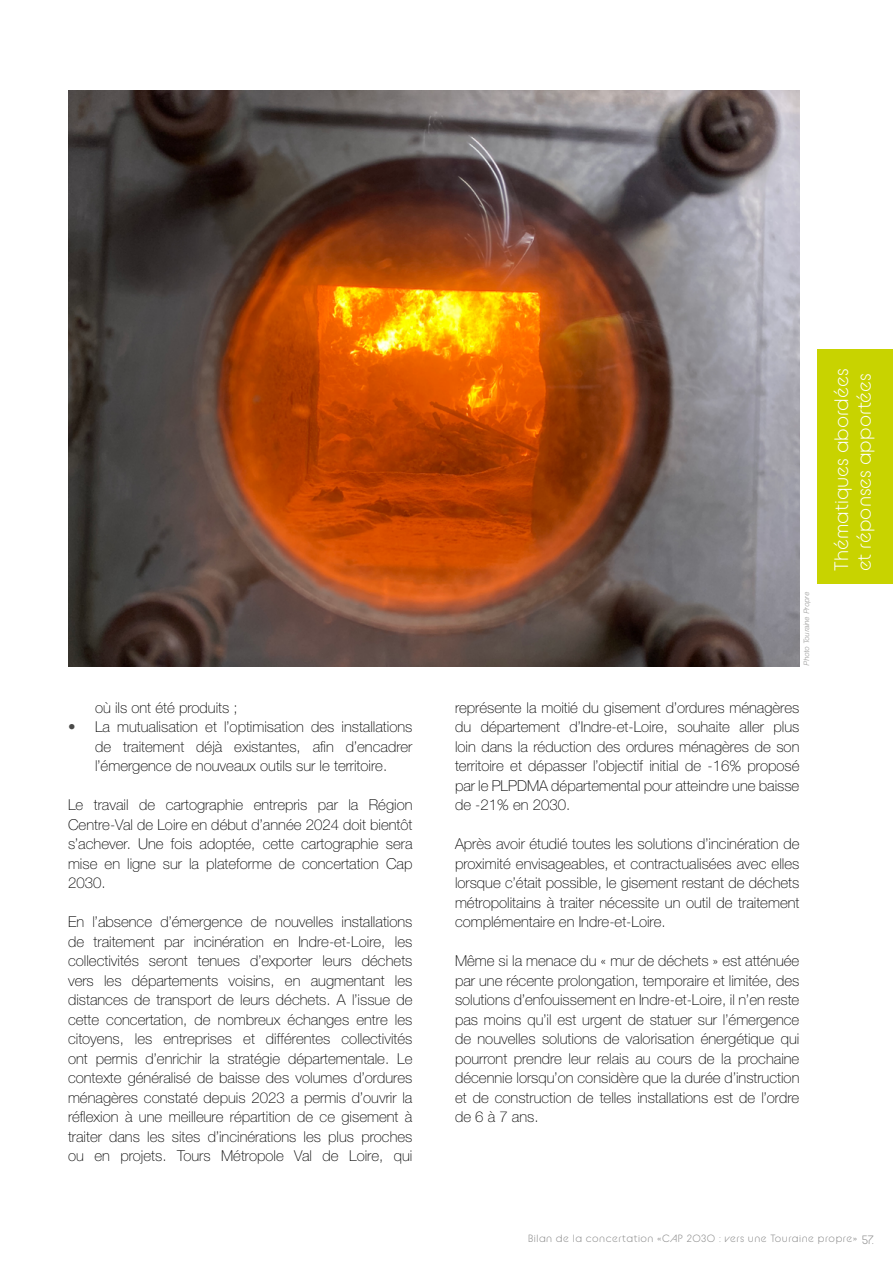
<style>
.page{position:relative;width:893px;height:1263px;background:#fff}
.page>*{position:absolute;margin:0;border:0;box-sizing:border-box;transform-origin:0 0}
.t1{font:19.5px/22.5px "BC Alphapipe L";color:#fff}
.t2{font:100 15px/19.5px "Helvetica Neue LT Std";color:#000;text-align:justify}
.t3{font:10.5px "BC Alphapipe L";letter-spacing:.05em;color:#878787}
.t4{font:italic 300 7.5px "Helvetica Neue LT Std";color:#9d9d9c}
.s1{color:#4a4a49}
.s2{font-family:"Helvetica Neue LT Std";font-weight:300}
.s3{font-size:12px}
</style>
<div class="page">
<div style="left:817px;top:349px;width:76px;height:235px;background:#c8d300"></div>
<img style="left:68px;top:90px;width:731px;height:576px">
<p class="t2" style="left:95px;top:698px;width:144px">où ils ont été produits ;</p>
<p class="t2" style="left:95px;top:717px;width:319px;text-indent:-27px"><span class="s1">•</span> La mutualisation et l’optimisation des installations de traitement déjà existantes, afin d’encadrer l’émergence de nouveaux outils sur le territoire.</p>
<p class="t2" style="left:68px;top:795px;width:346px">Le travail de cartographie entrepris par la Région Centre-Val de Loire en début d’année 2024 doit bientôt s’achever. Une fois adoptée, cette cartographie sera mise en ligne sur la plateforme de concertation Cap 2030.</p>
<p class="t2" style="left:68px;top:912px;width:346px">En l’absence d’émergence de nouvelles installations de traitement par incinération en Indre-et-Loire, les collectivités seront tenues d’exporter leurs déchets vers les départements voisins, en augmentant les distances de transport de leurs déchets. A l’issue de cette concertation, de nombreux échanges entre les citoyens, les entreprises et différentes collectivités ont permis d’enrichir la stratégie départementale. Le contexte généralisé de baisse des volumes d’ordures ménagères constaté depuis 2023 a permis d’ouvrir la réflexion à une meilleure répartition de ce gisement à traiter dans les sites d’incinérations les plus proches ou en projets. Tours Métropole Val de Loire, qui</p>
<p class="t4" style="left:802px;top:666px;width:77px;rotate:-90deg">Photo Touraine Propre</p>
<p class="t2" style="left:455px;top:698px;width:346px">représente la moitié du gisement d’ordures ménagères du département d’Indre-et-Loire, souhaite aller plus loin dans la réduction des ordures ménagères de son territoire et dépasser l’objectif initial de -16% proposé par le PLPDMA départemental pour atteindre une baisse de -21% en 2030.</p>
<p class="t2" style="left:455px;top:834px;width:346px">Après avoir étudié toutes les solutions d’incinération de proximité envisageables, et contractualisées avec elles lorsque c’était possible, le gisement restant de déchets métropolitains à traiter nécessite un outil de traitement complémentaire en Indre-et-Loire.</p>
<p class="t2" style="left:455px;top:951px;width:346px">Même si la menace du « mur de déchets » est atténuée par une récente prolongation, temporaire et limitée, des solutions d’enfouissement en Indre-et-Loire, il n’en reste pas moins qu’il est urgent de statuer sur l’émergence de nouvelles solutions de valorisation énergétique qui pourront prendre leur relais au cours de la prochaine décennie lorsqu’on considère que la durée d’instruction et de construction de telles installations est de l’ordre de 6 à 7 ans.</p>
<h1 class="t1" style="left:830px;top:571px;width:204px;rotate:-90deg">Thématiques abordées et réponses apportées</h1>
<p class="t3" style="left:528px;top:1232px;width:347px">Bilan de la concertation <span class="s2">«</span>CAP 2030 : vers une Touraine propre<span class="s2">»</span> <span class="s3">57.</span></p>
</div>
